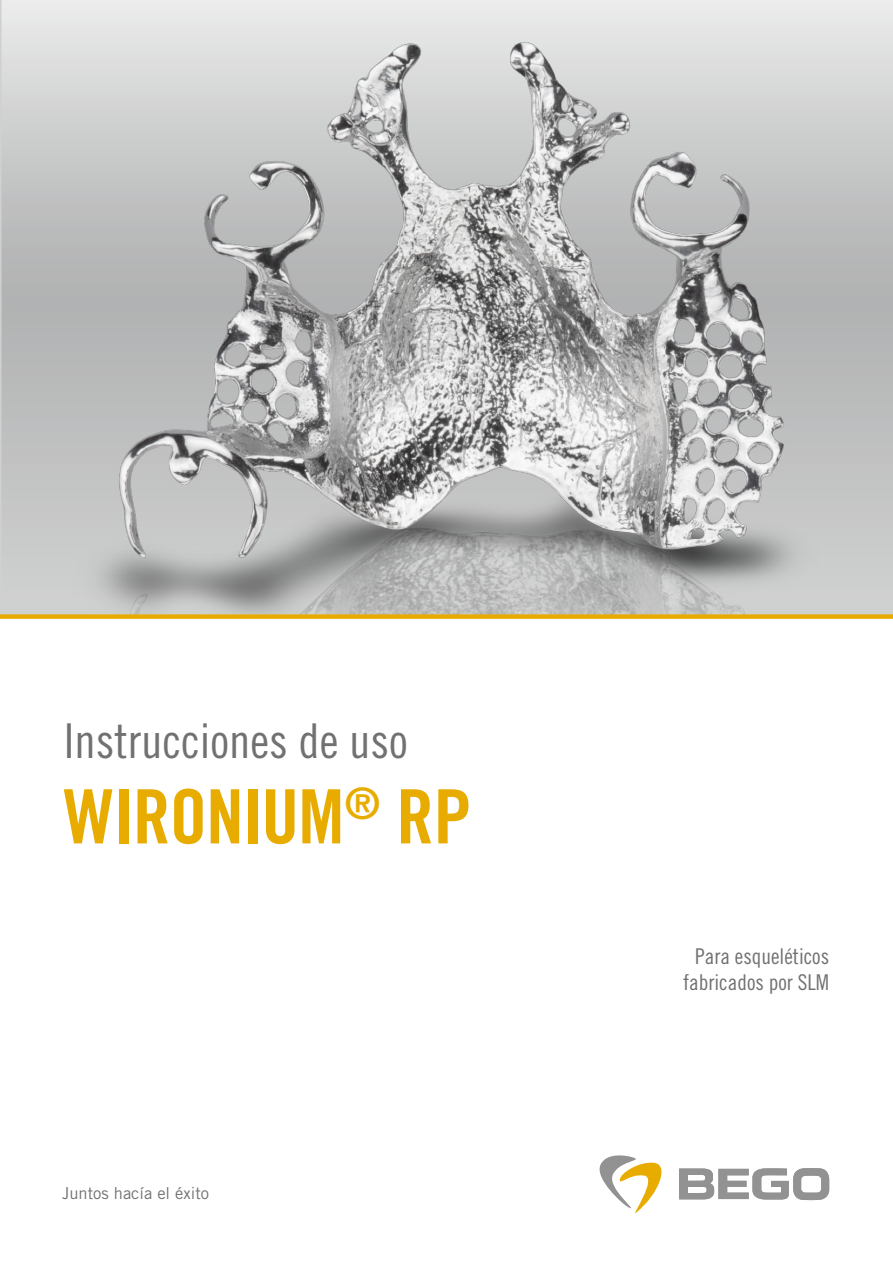
<style>
.page{position:relative;width:893px;height:1263px;background:#fff}
.page>*{position:absolute;margin:0;border:0;box-sizing:border-box;transform-origin:0 0}
.t1{font:75px "Trade Gothic LT Std Bd Cn 20";letter-spacing:-.01em;color:#e8ac00}
.t2{font:48px "Trade Gothic LT Std Cn 18";color:#717170}
.t3{font:21.75px/26.4px "Trade Gothic LT Std Cn 18";color:#717170;text-align:center}
.t4{font:16.5px "Trade Gothic LT Pro";color:#717170}
</style>
<div class="page">
<svg style="left:0;top:0;width:893px;height:614px;background:#bebfbf"></svg>
<svg style="left:600px;top:1155px;width:62px;height:58px"></svg>
<svg style="left:679px;top:1168px;width:150px;height:32px"></svg>
<div style="left:0;top:614px;width:893px;height:5px;background:#e8ac00"></div>
<h2 class="t2" style="left:64px;top:712px;width:345px">Instrucciones de uso</h2>
<h1 class="t1" style="left:64px;top:771px;width:409px">WIRONIUM<sup>®</sup> RP</h1>
<p class="t4" style="left:62px;top:1183px;width:149px">Juntos hacía el éxito</p>
<p class="t3" style="left:683px;top:943px;width:148px">Para esqueléticos fabricados por SLM</p>
</div>
